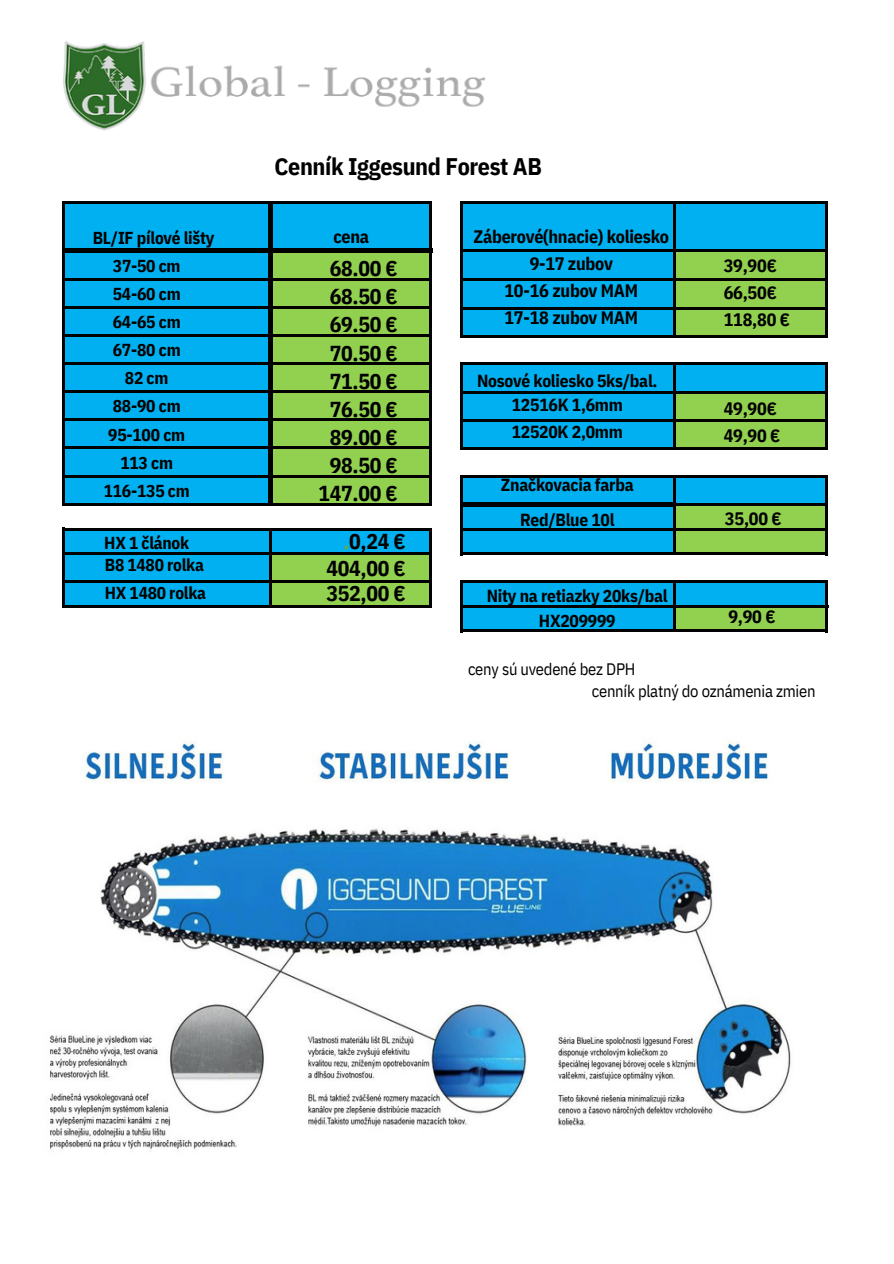
<style>
.page{position:relative;width:894px;height:1264px;background:#fff}
.page>*{position:absolute;margin:0;border:0;box-sizing:border-box;transform-origin:0 0}
.t1{font:700 24px "IBM Plex Sans Cond";letter-spacing:-.015em;color:#000}
.t2{font:700 21.6px/28.2px "IBM Plex Sans Cond";letter-spacing:-.015em;color:#000;text-align:center}
.t3{font:700 18px/27px "IBM Plex Sans Cond";letter-spacing:-.015em;color:#000}
.t4{font:700 17.4px/23.7px "IBM Plex Sans Cond";letter-spacing:-.015em;color:#000;text-align:center}
.t5{font:700 17.25px "IBM Plex Sans Cond";letter-spacing:-.015em;color:#000}
.t6{font:16.5px/21.5px "IBM Plex Sans Cond";letter-spacing:-.015em;color:#000}
.s1{color:#6aa84f}
</style>
<div class="page">
<div style="left:63px;top:202px;width:367px;height:49px;background:#00b0f0"></div>
<div style="left:63px;top:250px;width:207px;height:86px;background:#00b0f0"></div>
<div style="left:270px;top:250px;width:160px;height:86px;background:#92d050"></div>
<div style="left:63px;top:335px;width:207px;height:57px;background:#00b0f0"></div>
<div style="left:270px;top:335px;width:160px;height:57px;background:#92d050"></div>
<div style="left:63px;top:392px;width:207px;height:56px;background:#00b0f0"></div>
<div style="left:270px;top:392px;width:160px;height:56px;background:#92d050"></div>
<div style="left:63px;top:448px;width:207px;height:56px;background:#00b0f0"></div>
<div style="left:270px;top:448px;width:160px;height:56px;background:#92d050"></div>
<hr style="left:65px;top:201px;width:203px;height:3px;background:#000">
<hr style="left:272px;top:201px;width:160px;height:3px;background:#000">
<div style="left:62px;top:248px;width:370px;height:5px;background:#000"></div>
<hr style="left:62px;top:201px;width:3px;height:47px;background:#000">
<hr style="left:62px;top:253px;width:3px;height:25px;background:#000">
<hr style="left:62px;top:278px;width:206px;height:3px;background:#000">
<hr style="left:429px;top:204px;width:3px;height:44px;background:#000">
<hr style="left:272px;top:278px;width:157px;height:3px;background:#000">
<hr style="left:62px;top:281px;width:3px;height:25px;background:#000">
<hr style="left:62px;top:306px;width:206px;height:3px;background:#000">
<hr style="left:272px;top:306px;width:157px;height:3px;background:#000">
<hr style="left:62px;top:309px;width:3px;height:25px;background:#000">
<hr style="left:62px;top:334px;width:206px;height:3px;background:#000">
<hr style="left:272px;top:334px;width:157px;height:3px;background:#000">
<hr style="left:62px;top:337px;width:3px;height:25px;background:#000">
<hr style="left:62px;top:362px;width:206px;height:3px;background:#000">
<hr style="left:272px;top:362px;width:157px;height:3px;background:#000">
<hr style="left:62px;top:365px;width:3px;height:25px;background:#000">
<hr style="left:62px;top:390px;width:206px;height:3px;background:#000">
<hr style="left:272px;top:390px;width:157px;height:3px;background:#000">
<hr style="left:62px;top:393px;width:3px;height:25px;background:#000">
<hr style="left:62px;top:418px;width:206px;height:3px;background:#000">
<hr style="left:272px;top:418px;width:157px;height:3px;background:#000">
<hr style="left:62px;top:421px;width:3px;height:25px;background:#000">
<hr style="left:62px;top:446px;width:206px;height:3px;background:#000">
<hr style="left:272px;top:446px;width:157px;height:3px;background:#000">
<hr style="left:62px;top:449px;width:3px;height:25px;background:#000">
<hr style="left:62px;top:474px;width:206px;height:3px;background:#000">
<hr style="left:272px;top:474px;width:157px;height:3px;background:#000">
<hr style="left:65px;top:502px;width:203px;height:3px;background:#000">
<hr style="left:272px;top:502px;width:160px;height:3px;background:#000">
<hr style="left:62px;top:477px;width:3px;height:28px;background:#000">
<hr style="left:268px;top:201px;width:4px;height:304px;background:#000">
<hr style="left:429px;top:253px;width:3px;height:252px;background:#000">
<div style="left:63px;top:529px;width:367px;height:25px;background:#00b0f0"></div>
<div style="left:63px;top:553px;width:207px;height:53px;background:#00b0f0"></div>
<div style="left:270px;top:553px;width:160px;height:53px;background:#92d050"></div>
<hr style="left:65px;top:527px;width:367px;height:3px;background:#000">
<hr style="left:62px;top:527px;width:3px;height:25px;background:#000">
<hr style="left:62px;top:552px;width:207px;height:3px;background:#000">
<hr style="left:269px;top:530px;width:3px;height:22px;background:#000">
<hr style="left:269px;top:552px;width:163px;height:3px;background:#000">
<hr style="left:269px;top:555px;width:3px;height:25px;background:#000">
<hr style="left:65px;top:580px;width:367px;height:3px;background:#000">
<hr style="left:65px;top:605px;width:367px;height:3px;background:#000">
<hr style="left:62px;top:555px;width:3px;height:53px;background:#000">
<hr style="left:269px;top:583px;width:3px;height:25px;background:#000">
<hr style="left:429px;top:530px;width:3px;height:78px;background:#000">
<div style="left:461px;top:202px;width:365px;height:49px;background:#00b0f0"></div>
<div style="left:461px;top:251px;width:213px;height:85px;background:#00b0f0"></div>
<div style="left:674px;top:251px;width:152px;height:85px;background:#92d050"></div>
<hr style="left:672px;top:204px;width:3px;height:48px;background:#000">
<hr style="left:460px;top:201px;width:3px;height:77px;background:#000">
<hr style="left:460px;top:281px;width:3px;height:25px;background:#000">
<hr style="left:460px;top:309px;width:3px;height:29px;background:#000">
<hr style="left:672px;top:252px;width:3px;height:83px;background:#000">
<hr style="left:825px;top:204px;width:2px;height:134px;background:#000">
<hr style="left:463px;top:201px;width:364px;height:3px;background:#000">
<hr style="left:463px;top:249px;width:364px;height:3px;background:#000">
<hr style="left:460px;top:278px;width:365px;height:3px;background:#000">
<hr style="left:460px;top:306px;width:365px;height:3px;background:#000">
<hr style="left:463px;top:335px;width:364px;height:3px;background:#000">
<div style="left:461px;top:364px;width:365px;height:28px;background:#00b0f0"></div>
<div style="left:461px;top:392px;width:213px;height:56px;background:#00b0f0"></div>
<div style="left:674px;top:392px;width:152px;height:56px;background:#92d050"></div>
<hr style="left:463px;top:418px;width:209px;height:3px;background:#000">
<hr style="left:672px;top:365px;width:3px;height:53px;background:#000">
<hr style="left:460px;top:362px;width:3px;height:87px;background:#000">
<hr style="left:672px;top:418px;width:3px;height:29px;background:#000">
<hr style="left:825px;top:365px;width:2px;height:84px;background:#000">
<hr style="left:463px;top:362px;width:364px;height:3px;background:#000">
<hr style="left:463px;top:390px;width:364px;height:3px;background:#000">
<hr style="left:675px;top:418px;width:150px;height:3px;background:#000">
<hr style="left:463px;top:447px;width:364px;height:2px;background:#000">
<div style="left:461px;top:476px;width:365px;height:29px;background:#00b0f0"></div>
<div style="left:461px;top:504px;width:213px;height:25px;background:#00b0f0"></div>
<div style="left:674px;top:504px;width:152px;height:25px;background:#92d050"></div>
<div style="left:461px;top:529px;width:213px;height:25px;background:#00b0f0"></div>
<div style="left:674px;top:529px;width:152px;height:25px;background:#92d050"></div>
<div style="left:460px;top:502px;width:215px;height:5px;background:#000"></div>
<hr style="left:460px;top:475px;width:3px;height:27px;background:#000">
<hr style="left:460px;top:507px;width:3px;height:21px;background:#000">
<hr style="left:672px;top:478px;width:3px;height:24px;background:#000">
<hr style="left:460px;top:530px;width:3px;height:25px;background:#000">
<hr style="left:672px;top:507px;width:3px;height:45px;background:#000">
<hr style="left:825px;top:478px;width:2px;height:77px;background:#000">
<hr style="left:463px;top:475px;width:364px;height:3px;background:#000">
<hr style="left:675px;top:503px;width:152px;height:3px;background:#000">
<hr style="left:460px;top:528px;width:365px;height:2px;background:#000">
<hr style="left:463px;top:552px;width:364px;height:3px;background:#000">
<div style="left:461px;top:581px;width:365px;height:25px;background:#00b0f0"></div>
<div style="left:461px;top:606px;width:213px;height:25px;background:#00b0f0"></div>
<div style="left:674px;top:606px;width:152px;height:25px;background:#92d050"></div>
<hr style="left:460px;top:580px;width:3px;height:25px;background:#000">
<hr style="left:460px;top:605px;width:212px;height:2px;background:#000">
<hr style="left:672px;top:583px;width:3px;height:22px;background:#000">
<hr style="left:460px;top:607px;width:3px;height:25px;background:#000">
<hr style="left:672px;top:607px;width:3px;height:22px;background:#000">
<hr style="left:825px;top:583px;width:2px;height:49px;background:#000">
<hr style="left:463px;top:580px;width:364px;height:3px;background:#000">
<hr style="left:672px;top:605px;width:155px;height:2px;background:#000">
<hr style="left:463px;top:629px;width:364px;height:3px;background:#000">
<img style="left:63px;top:41px;width:423px;height:90px">
<img style="left:49px;top:741px;width:742px;height:411px">
<h1 class="t1" style="left:274px;top:150px;width:269px">Cenník Iggesund Forest AB</h1>
<p class="t5" style="left:93px;top:226px;width:123px">BL/IF pílové lišty</p>
<p class="t5" style="left:113px;top:254px;width:69px">37-50 cm</p>
<p class="t5" style="left:113px;top:282px;width:69px">54-60 cm</p>
<p class="t5" style="left:113px;top:310px;width:69px">64-65 cm</p>
<p class="t5" style="left:113px;top:338px;width:69px">67-80 cm</p>
<p class="t5" style="left:125px;top:366px;width:45px">82 cm</p>
<p class="t5" style="left:113px;top:395px;width:69px">88-90 cm</p>
<p class="t5" style="left:108px;top:423px;width:78px">95-100 cm</p>
<p class="t5" style="left:120px;top:451px;width:54px">113 cm</p>
<p class="t5" style="left:104px;top:479px;width:87px">116-135 cm</p>
<p class="t5" style="left:104px;top:531px;width:86px">HX 1 článok</p>
<p class="t3" style="left:333px;top:223px;width:37px">cena</p>
<p class="t3" style="left:473px;top:222px;width:197px;text-align:center">Záberové(hnacie) koliesko<br>9-17 zubov<br>10-16 zubov MAM<br>17-18 zubov MAM</p>
<p class="t2" style="left:318px;top:254px;width:80px">68.00 €<br>68.50 €<br>69.50 €<br>70.50 €<br>71.50 €<br>76.50 €<br>89.00 €<br>98.50 €<br>147.00 €</p>
<p class="t4" style="left:477px;top:369px;width:182px">Nosové koliesko 5ks/bal.<br>12516K 1,6mm</p>
<p class="t4" style="left:511px;top:420px;width:113px">12520K 2,0mm</p>
<p class="t4" style="left:501px;top:467px;width:134px;line-height:35px">Značkovacia farba<br>Red/Blue 10l</p>
<p class="t2" style="left:343px;top:527px;width:64px"><span class="s1">.</span>0,24 €</p>
<p class="t3" style="left:723px;top:252px;width:68px">39,90€<br>66,50€<br>118,80 €</p>
<p class="t3" style="left:723px;top:394px;width:58px">49,90€<br>49,90 €</p>
<p class="t3" style="left:724px;top:505px;width:58px">35,00 €</p>
<p class="t5" style="left:105px;top:554px;width:101px">B8 1480 rolka</p>
<p class="t2" style="left:326px;top:553px;width:80px">404,00 €</p>
<p class="t5" style="left:105px;top:581px;width:103px">HX 1480 rolka</p>
<p class="t2" style="left:326px;top:578px;width:80px">352,00 €</p>
<p class="t4" style="left:486px;top:583px;width:182px;line-height:24.8px">Nity na retiazky 20ks/bal<br>HX209999</p>
<p class="t3" style="left:728px;top:603px;width:49px">9,90 €</p>
<p class="t6" style="left:591px;top:658px;width:225px;text-indent:-124px">ceny sú uvedené bez DPH<br>cenník platný do oznámenia zmien</p>
</div>
